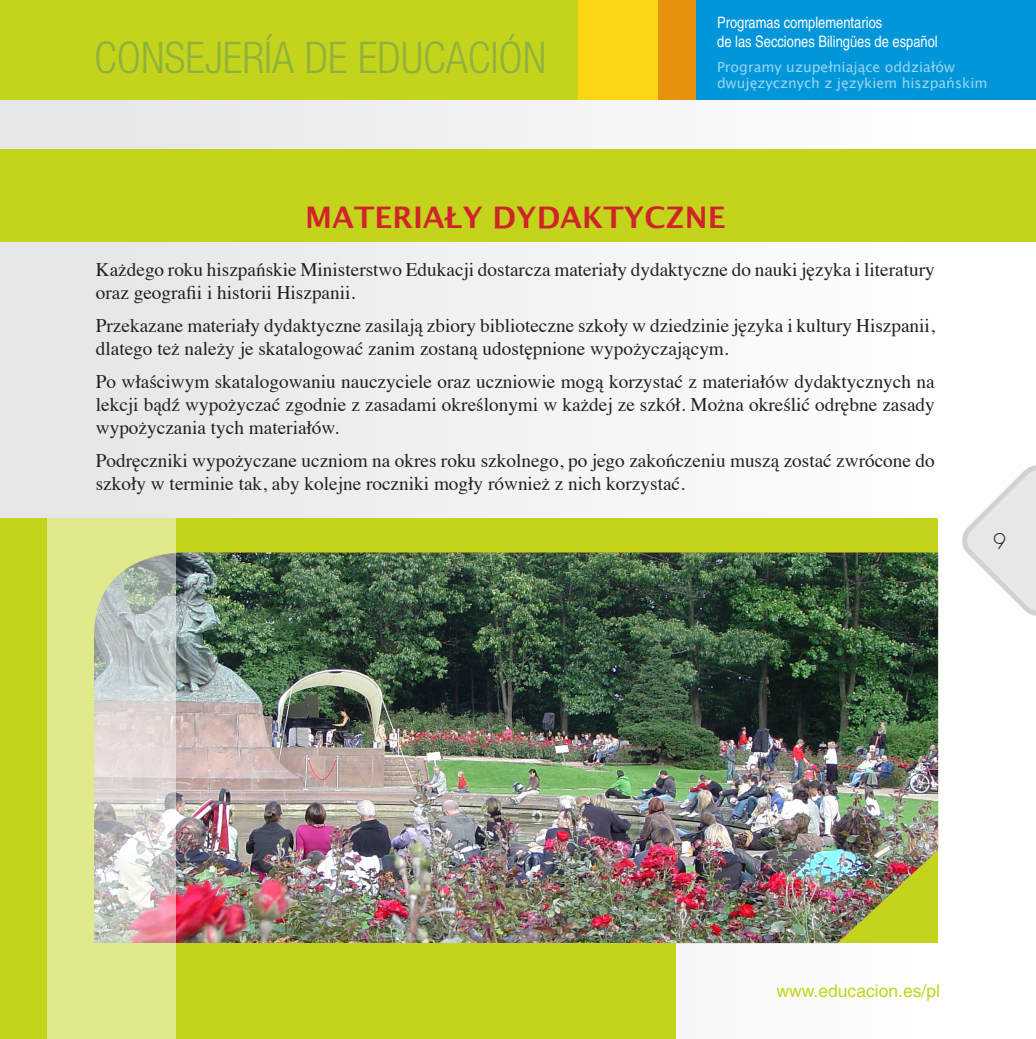
<style>
.page{position:relative;width:1036px;height:1039px;background:#fff}
.page>*{position:absolute;margin:0;border:0;box-sizing:border-box;transform-origin:0 0}
.t1{font:300 condensed 43.75px "Helvetica Neue LT Std";color:#91b13f}
.t2{font:700 29.75px "Lucida Grande";color:#d1232a}
.t3{font:300 21px "Futura Std";color:#231f20}
.t4{font:19.25px/23.1px "Times";color:#231f20}
.t5{font:17.5px "Helvetica";color:#c4d41c}
.t6{font:condensed 15.75px/18.9px "Helvetica";color:#fff}
.t7{font:14px/16.8px "Lucida Grande";color:#99d5f0}
</style>
<div class="page">
<div style="left:0;top:100px;width:1035px;height:939px;background:linear-gradient(to right,#e4e5e7,#fff)"></div>
<div style="left:695px;top:0;width:340px;height:100px;background:#0096d9"></div>
<div style="left:656px;top:0;width:39px;height:100px;background:#e8910f"></div>
<div style="left:577px;top:0;width:80px;height:100px;background:#fad614"></div>
<div style="left:0;top:0;width:577px;height:100px;background:#c4d41c"></div>
<svg style="left:961px;top:459px;width:74px;height:163px"></svg>
<div style="left:0;top:518px;width:937px;height:425px;background:#c4d41c"></div>
<div style="left:0;top:149px;width:1035px;height:93px;background:#c4d41c"></div>
<img style="left:176px;top:552px;width:761px;height:391px">
<div style="left:0;top:943px;width:675px;height:96px;background:#c4d41c"></div>
<svg style="left:47px;top:518px;width:129px;height:521px;background:#d9dba9"></svg>
<h1 class="t1" style="left:94px;top:33px;width:453px">CONSEJERÍA DE EDUCACIÓN</h1>
<p class="t6" style="left:717px;top:13px;width:222px">Programas complementarios<br>de las Secciones Bilingües de español</p>
<p class="t7" style="left:717px;top:58px;width:272px">Programy uzupełniające oddziałów dwujęzycznych z językiem hiszpańskim</p>
<h2 class="t2" style="left:305px;top:193px;width:422px">MATERIAŁY DYDAKTYCZNE</h2>
<p class="t4" style="left:96px;top:256px;width:840px">Każdego roku hiszpańskie Ministerstwo Edukacji dostarcza materiały dydaktyczne do nauki języka i literatury oraz geografii i historii Hiszpanii.</p>
<p class="t4" style="left:96px;top:312px;width:840px">Przekazane materiały dydaktyczne zasilają zbiory biblioteczne szkoły w dziedzinie języka i kultury Hiszpanii, dlatego też należy je skatalogować zanim zostaną udostępnione wypożyczającym.</p>
<p class="t4" style="left:96px;top:368px;width:840px;text-align:justify">Po właściwym skatalogowaniu nauczyciele oraz uczniowie mogą korzystać z materiałów dydaktycznych na lekcji bądź wypożyczać zgodnie z zasadami określonymi w każdej ze szkół. Można określić odrębne zasady wypożyczania tych materiałów.</p>
<p class="t4" style="left:96px;top:448px;width:840px">Podręczniki wypożyczane uczniom na okres roku szkolnego, po jego zakończeniu muszą zostać zwrócone do szkoły w terminie tak, aby kolejne roczniki mogły również z nich korzystać.</p>
<p class="t3" style="left:992px;top:528px;width:15px">9</p>
<p class="t5" style="left:776px;top:981px;width:165px">www.educacion.es/pl</p>
</div>
